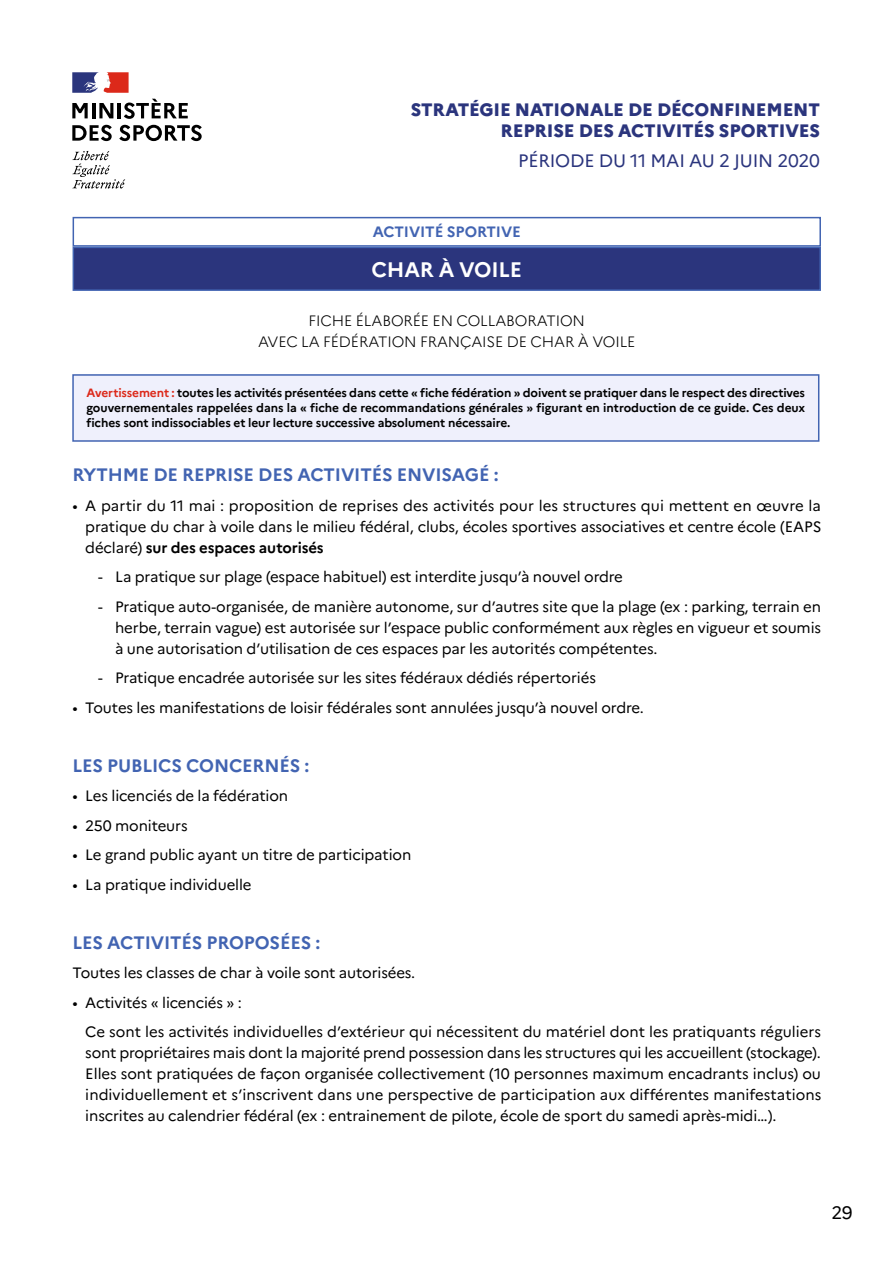
<style>
.page{position:relative;width:893px;height:1263px;background:#fff}
.page>*{position:absolute;margin:0;border:0;box-sizing:border-box;transform-origin:0 0}
.Heading_SPORT{font:700 21px "Marianne";letter-spacing:-.01em;color:#fff}
.TEXTE{font:700 18px "Marianne";letter-spacing:-.01em;color:#4264b2}
.t1{font:800 18px/21px "Marianne";letter-spacing:-.01em;color:#2b357d;text-align:right}
.t2{font:18px "Marianne";letter-spacing:-.01em;color:#2b357d}
.t3{font:18px "Marianne";color:#000}
.TEXTE-2{font:15px/21px "Marianne";letter-spacing:-.01em;color:#000;text-align:justify}
.TEXTE-3{font:300 15px/21px "Marianne";letter-spacing:-.01em;color:#000;text-align:center}
.t4{font:700 15px "Marianne";letter-spacing:-.01em;color:#4264b2}
.t5{font:700 12px/15px "Marianne";letter-spacing:-.01em;color:#000;text-align:justify}
.s1{color:#dc291a}
.s2{font-weight:700}
</style>
<div class="page">
<div style="left:73px;top:217px;width:748px;height:30px;border:2px solid #4264b2"></div>
<div style="left:73px;top:375px;width:746px;height:66px;background:#eff0fc"></div>
<div style="left:72px;top:374px;width:747px;height:68px;border:2px solid #4264b2"></div>
<svg style="left:72px;top:103px;width:16px;height:15px"></svg>
<hr style="left:92px;top:103px;width:3px;height:15px;background:#000">
<svg style="left:99px;top:103px;width:14px;height:15px"></svg>
<hr style="left:118px;top:103px;width:3px;height:15px;background:#000">
<svg style="left:124px;top:99px;width:64px;height:20px"></svg>
<svg style="left:72px;top:125px;width:40px;height:16px"></svg>
<svg style="left:119px;top:125px;width:83px;height:16px"></svg>
<svg style="left:72px;top:151px;width:53px;height:38px"></svg>
<svg style="left:72px;top:72px;width:57px;height:21px"></svg>
<div style="left:73px;top:247px;width:747px;height:43px;background:#2b357d"></div>
<div style="left:73px;top:247px;width:748px;height:44px;border:2px solid #4264b2"></div>
<p class="t1" style="left:411px;top:99px;width:411px">STRATÉGIE NATIONALE DE DÉCONFINEMENT<br>REPRISE DES ACTIVITÉS SPORTIVES</p>
<p class="t2" style="left:518px;top:149px;width:303px">PÉRIODE DU 11 MAI AU 2 JUIN 2020</p>
<p class="t4" style="left:373px;top:223px;width:150px">ACTIVITÉ SPORTIVE</p>
<p class="Heading_SPORT" style="left:371px;top:256px;width:152px">CHAR À VOILE</p>
<p class="TEXTE-3" style="left:258px;top:310px;width:379px">FICHE ÉLABORÉE EN COLLABORATION<br>AVEC LA FÉDÉRATION FRANÇAISE DE CHAR À VOILE</p>
<p class="t5" style="left:87px;top:386px;width:720px"><span class="s1">Avertissement :</span> toutes les activités présentées dans cette « fiche fédération » doivent se pratiquer dans le respect des directives gouvernementales rappelées dans la « fiche de recommandations générales » figurant en introduction de ce guide. Ces deux fiches sont indissociables et leur lecture successive absolument nécessaire.</p>
<p class="TEXTE" style="left:73px;top:464px;width:427px">RYTHME DE REPRISE DES ACTIVITÉS ENVISAGÉ :</p>
<p class="TEXTE-2" style="left:85px;top:495px;width:738px;text-indent:-13px">• A partir du 11 mai : proposition de reprises des activités pour les structures qui mettent en œuvre la pratique du char à voile dans le milieu fédéral, clubs, écoles sportives associatives et centre école (EAPS déclaré) <span class="s2">sur des espaces autorisés</span></p>
<p class="TEXTE-2" style="left:98px;top:566px;width:526px">- La pratique sur plage (espace habituel) est interdite jusqu’à nouvel ordre</p>
<p class="TEXTE-2" style="left:115px;top:596px;width:707px;text-indent:-17px">- Pratique auto-organisée, de manière autonome, sur d’autres site que la plage (ex : parking, terrain en herbe, terrain vague) est autorisée sur l’espace public conformément aux règles en vigueur et soumis à une autorisation d’utilisation de ces espaces par les autorités compétentes.</p>
<p class="TEXTE-2" style="left:98px;top:667px;width:499px">- Pratique encadrée autorisée sur les sites fédéraux dédiés répertoriés</p>
<p class="TEXTE-2" style="left:73px;top:697px;width:573px">• Toutes les manifestations de loisir fédérales sont annulées jusqu’à nouvel ordre.</p>
<p class="TEXTE" style="left:73px;top:754px;width:238px">LES PUBLICS CONCERNÉS :</p>
<p class="TEXTE-2" style="left:73px;top:785px;width:217px">• Les licenciés de la fédération</p>
<p class="TEXTE-2" style="left:73px;top:815px;width:117px">• 250 moniteurs</p>
<p class="TEXTE-2" style="left:73px;top:844px;width:340px">• Le grand public ayant un titre de participation</p>
<p class="TEXTE-2" style="left:73px;top:874px;width:181px">• La pratique individuelle</p>
<p class="TEXTE" style="left:73px;top:931px;width:249px">LES ACTIVITÉS PROPOSÉES :</p>
<p class="TEXTE-2" style="left:73px;top:962px;width:344px">Toutes les classes de char à voile sont autorisées.</p>
<p class="TEXTE-2" style="left:73px;top:992px;width:171px">• Activités « licenciés » :</p>
<p class="TEXTE-2" style="left:85px;top:1021px;width:738px">Ce sont les activités individuelles d’extérieur qui nécessitent du matériel dont les pratiquants réguliers sont propriétaires mais dont la majorité prend possession dans les structures qui les accueillent (stockage).<br>Elles sont pratiquées de façon organisée collectivement (10 personnes maximum encadrants inclus) ou individuellement et s’inscrivent dans une perspective de participation aux différentes manifestations inscrites au calendrier fédéral (ex : entrainement de pilote, école de sport du samedi après-midi…).</p>
<p class="t3" style="left:831px;top:1201px;width:23px">29</p>
</div>
